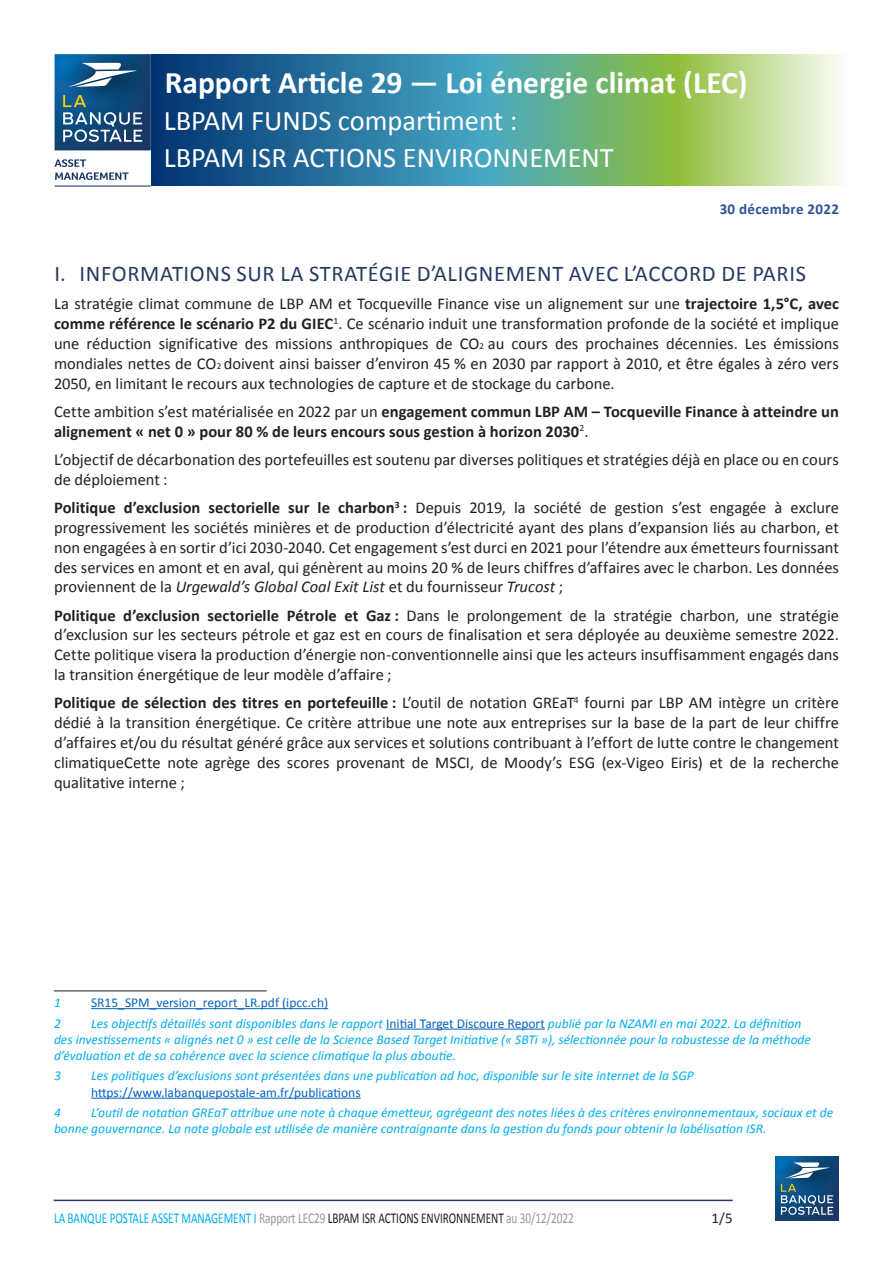
<style>
.page{position:relative;width:893px;height:1263px;background:#fff}
.page>*{position:absolute;margin:0;border:0;box-sizing:border-box;transform-origin:0 0}
.t1{font:700 31.5px "Calibri";color:#fff}
.t2{font:28.5px/37.5px "Calibri";color:#fff}
.t3{font:22.5px "Calibri";letter-spacing:.03em;color:#283960}
.t4{font:16.5px/19.8px "Calibri";color:#231f20;text-align:justify}
.t5{font:700 16.5px/19.8px "Calibri";color:#231f20}
.t6{font:15px "Calibri";letter-spacing:-.005em;color:#00aeef;scale:.75 1}
.t7{font:700 15px "Calibri";letter-spacing:.02em;color:#2f5496}
.t8{font:15px "Calibri";color:#231f20}
.t9{font:italic 13.5px/16.2px "Calibri";color:#00aeef}
.t10{font:13.5px "Calibri";color:#0563c1}
.s1{font-weight:700}
.s2{font-size:9px}
.s3{font-weight:400}
.s4{font-style:italic}
.s5{font-style:normal;color:#0563c1}
.s6{color:#939598}
.s7{color:#231f20}
</style>
<div class="page">
<hr style="left:54px;top:1199px;width:679px;height:2px;background:#283960">
<svg style="left:775px;top:1192px;width:64px;height:28px"></svg>
<svg style="left:775px;top:1157px;width:64px;height:35px"></svg>
<svg style="left:781px;top:1184px;width:52px;height:31px;background:#426f91"></svg>
<svg style="left:785px;top:1162px;width:45px;height:16px"></svg>
<svg style="left:152px;top:54px;width:688px;height:132px;background:#5d9a91"></svg>
<svg style="left:55px;top:54px;width:96px;height:96px;background:#31648d"></svg>
<svg style="left:54px;top:159px;width:75px;height:21px"></svg>
<hr style="left:55px;top:186px;width:96px;height:1px;background:#14345e">
<hr style="left:54px;top:990px;width:213px;height:1px;background:#231f20">
<hr style="left:91px;top:1008px;width:237px;height:1px;background:#0563c1">
<hr style="left:386px;top:1029px;width:159px;height:1px;background:#0563c1">
<hr style="left:91px;top:1098px;width:270px;height:1px;background:#0563c1">
<h1 class="t1" style="left:165px;top:62px;width:584px">Rapport Article 29 — Loi énergie climat (LEC)</h1>
<h2 class="t2" style="left:164px;top:101px;width:452px">LBPAM FUNDS compartiment :<br>LBPAM ISR ACTIONS ENVIRONNEMENT</h2>
<p class="t7" style="left:720px;top:200px;width:121px">30 décembre 2022</p>
<h3 class="t3" style="left:54px;top:259px;width:753px">I. INFORMATIONS SUR LA STRATÉGIE D’ALIGNEMENT AVEC L’ACCORD DE PARIS</h3>
<p class="t4" style="left:54px;top:294px;width:786px">La stratégie climat commune de LBP AM et Tocqueville Finance vise un alignement sur une <span class="s1">trajectoire 1,5°C, avec comme référence le scénario P2 du GIEC</span><sup>1</sup>. Ce scénario induit une transformation profonde de la société et implique une réduction significative des missions anthropiques de CO<span class="s2">2</span> au cours des prochaines décennies. Les émissions mondiales nettes de CO<span class="s2">2</span> doivent ainsi baisser d’environ 45 % en 2030 par rapport à 2010, et être égales à zéro vers 2050, en limitant le recours aux technologies de capture et de stockage du carbone.</p>
<p class="t5" style="left:54px;top:401px;width:786px"><span class="s3">Cette ambition s’est matérialisée en 2022 par un</span> engagement commun LBP AM – Tocqueville Finance à atteindre un alignement « net 0 » pour 80 % de leurs encours sous gestion à horizon 2030<sup>2</sup><span class="s3">.</span></p>
<p class="t4" style="left:54px;top:450px;width:786px">L’objectif de décarbonation des portefeuilles est soutenu par diverses politiques et stratégies déjà en place ou en cours de déploiement :</p>
<p class="t4" style="left:54px;top:498px;width:786px"><span class="s1">Politique d’exclusion sectorielle sur le charbon</span><sup>3</sup> <span class="s1">:</span> Depuis 2019, la société de gestion s’est engagée à exclure progressivement les sociétés minières et de production d’électricité ayant des plans d’expansion liés au charbon, et non engagées à en sortir d’ici 2030-2040. Cet engagement s’est durci en 2021 pour l’étendre aux émetteurs fournissant des services en amont et en aval, qui génèrent au moins 20 % de leurs chiffres d’affaires avec le charbon. Les données proviennent de la <span class="s4">Urgewald’s Global Coal Exit List</span> et du fournisseur <span class="s4">Trucost</span> ;</p>
<p class="t4" style="left:54px;top:605px;width:786px"><span class="s1">Politique d’exclusion sectorielle Pétrole et Gaz :</span> Dans le prolongement de la stratégie charbon, une stratégie d’exclusion sur les secteurs pétrole et gaz est en cours de finalisation et sera déployée au deuxième semestre 2022.<br>Cette politique visera la production d’énergie non-conventionnelle ainsi que les acteurs insuffisamment engagés dans la transition énergétique de leur modèle d’affaire ;</p>
<p class="t4" style="left:54px;top:693px;width:786px"><span class="s1">Politique de sélection des titres en portefeuille :</span> L’outil de notation GREaT<sup>4</sup> fourni par LBP AM intègre un critère dédié à la transition énergétique. Ce critère attribue une note aux entreprises sur la base de la part de leur chiffre d’affaires et/ou du résultat généré grâce aux services et solutions contribuant à l’effort de lutte contre le changement climatiqueCette note agrège des scores provenant de MSCI, de Moody’s ESG (ex-Vigeo Eiris) et de la recherche qualitative interne ;</p>
<p class="t9" style="left:54px;top:994px;width:8px">1</p>
<p class="t10" style="left:91px;top:994px;width:239px">SR15_SPM_version_report_LR.pdf (ipcc.ch)</p>
<p class="t9" style="left:54px;top:1014px;width:8px">2</p>
<p class="t9" style="left:54px;top:1014px;width:758px;text-indent:37px">Les objectifs détaillés sont disponibles dans le rapport <span class="s5">Initial Target Discoure Report</span> publié par la NZAMI en mai 2022. La définition des investissements « alignés net 0 » est celle de la Science Based Target Initiative (« SBTi »), sélectionnée pour la robustesse de la méthode d’évaluation et de sa cohérence avec la science climatique la plus aboutie.</p>
<p class="t9" style="left:54px;top:1067px;width:8px">3</p>
<p class="t9" style="left:91px;top:1067px;width:604px">Les politiques d’exclusions sont présentées dans une publication ad hoc, disponible sur le site internet de la SGP</p>
<p class="t10" style="left:91px;top:1083px;width:271px">https://www.labanquepostale-am.fr/publications</p>
<p class="t9" style="left:54px;top:1104px;width:8px">4</p>
<p class="t9" style="left:54px;top:1104px;width:781px;text-indent:37px">L’outil de notation GREaT attribue une note à chaque émetteur, agrégeant des notes liées à des critères environnementaux, sociaux et de bonne gouvernance. La note globale est utilisée de manière contraignante dans la gestion du fonds pour obtenir la labélisation ISR.</p>
<p class="t6" style="left:54px;top:1208px;width:694px">LA BANQUE POSTALE ASSET MANAGEMENT І <span class="s6">Rapport LEC29</span> <span class="s7">LBPAM ISR ACTIONS ENVIRONNEMENT</span> <span class="s6">au 30/12/2022</span></p>
<p class="t8" style="left:712px;top:1208px;width:23px">1/5</p>
</div>
